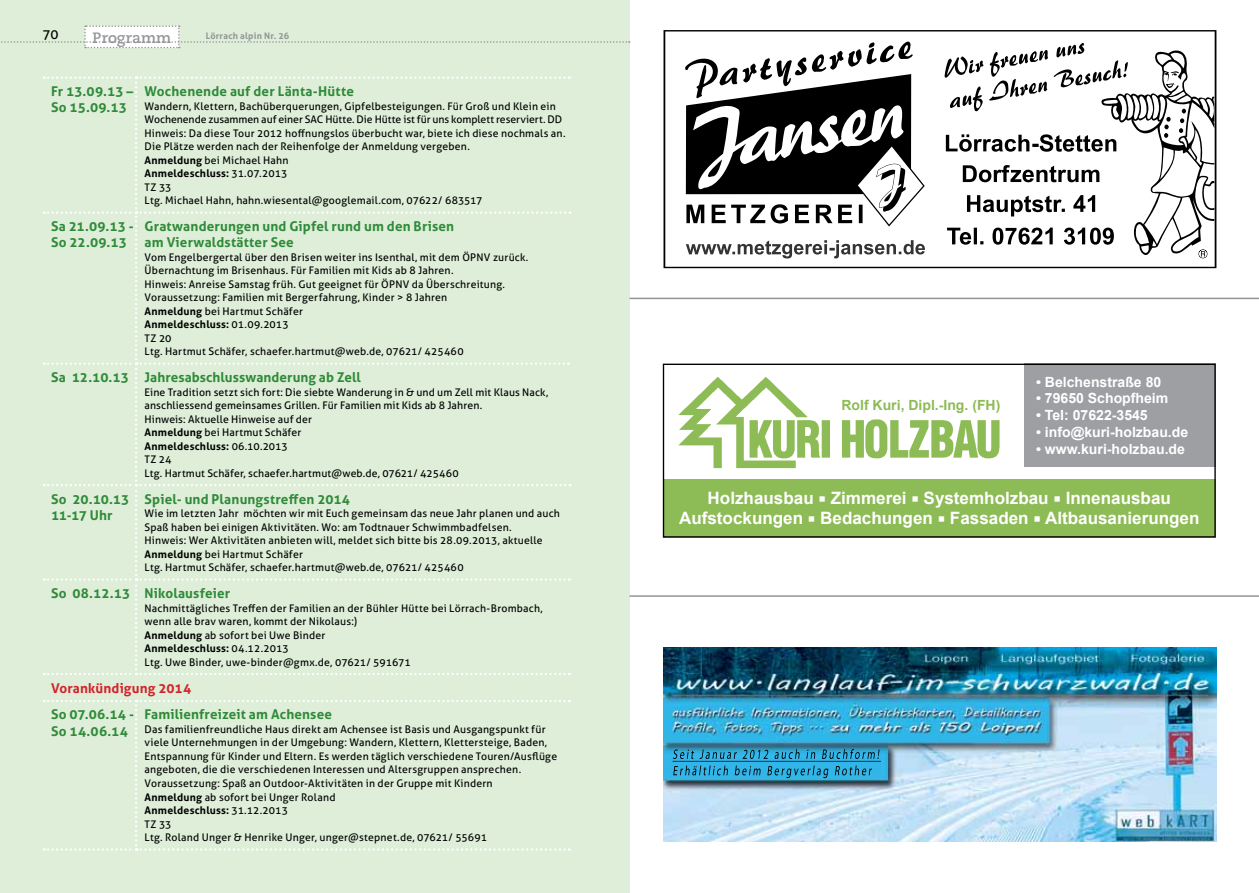
<style>
.page{position:relative;width:1259px;height:893px;background:#fff}
.page>*{position:absolute;margin:0;border:0;box-sizing:border-box;transform-origin:0 0}
.t1{font:700 17.1px/20.4px "Arial";color:#fff;text-align:center}
.t2{font:700 15px "Caecilia LT Std";color:#939598}
.t3{font:700 14.1px "Arial";color:#fff}
.t4{font:700 13.95px "Arial";color:#8dbb55}
.t5{font:700 13.5px/16px "Aller";letter-spacing:.01em;color:#2f8a39}
.t6{font:700 13.5px "Aller";letter-spacing:.01em;color:#d2232a}
.t7{font:13.5px "Aller";color:#000}
.t8{font:10.5px/13.5px "Aller";letter-spacing:.02em;color:#000}
.t9{font:700 9px "Aller";letter-spacing:.025em;color:#939598}
.s1{font-weight:700}
</style>
<div class="page">
<div style="left:0;top:0;width:629px;height:893px;background:#deeed8"></div>
<img style="left:678px;top:377px;width:322px;height:92px">
<div style="left:663px;top:479px;width:552px;height:59px;background:#8dbb55"></div>
<div style="left:1024px;top:364px;width:191px;height:103px;background:#9d9fa2"></div>
<div style="left:663px;top:364px;width:552px;height:174px;border:1px solid #000"></div>
<hr style="left:629px;top:298px;width:630px;height:1px;background:#939598">
<svg style="left:44px;top:77px;width:526px;height:598px"></svg>
<svg style="left:44px;top:700px;width:526px;height:151px"></svg>
<hr style="left:629px;top:595px;width:630px;height:2px;background:#939598">
<img style="left:663px;top:648px;width:553px;height:194px">
<img style="left:673px;top:749px;width:206px;height:10px">
<img style="left:673px;top:765px;width:186px;height:10px">
<svg style="left:1px;top:26px;width:629px;height:22px"></svg>
<svg style="left:663px;top:30px;width:553px;height:238px"></svg>
<svg style="left:944px;top:43px;width:270px;height:215px"></svg>
<p class="t7" style="left:43px;top:26px;width:18px">70</p>
<h2 class="t2" style="left:93px;top:29px;width:80px">Programm</h2>
<p class="t9" style="left:206px;top:30px;width:85px">Lörrach alpin Nr. 26</p>
<p class="t5" style="left:51px;top:83px;width:84px">Fr 13.09.13 –<br>So 15.09.13</p>
<p class="t5" style="left:145px;top:83px;width:211px">Wochenende auf der Länta-Hütte</p>
<p class="t8" style="left:145px;top:99px;width:422px">Wandern, Klettern, Bachüberquerungen, Gipfelbesteigungen. Für Groß und Klein ein Wochenende zusammen auf einer SAC Hütte. Die Hütte ist für uns komplett reserviert. DD Hinweis: Da diese Tour 2012 hoffnungslos überbucht war, biete ich diese nochmals an.<br>Die Plätze werden nach der Reihenfolge der Anmeldung vergeben.<br><span class="s1">Anmeldung</span> bei Michael Hahn<br><span class="s1">Anmeldeschluss:</span> 31.07.2013<br>TZ 33<br>Ltg. Michael Hahn, hahn.wiesental@googlemail.com, 07622/ 683517</p>
<p class="t5" style="left:51px;top:218px;width:84px">Sa 21.09.13 -<br>So 22.09.13</p>
<p class="t5" style="left:145px;top:218px;width:311px">Gratwanderungen und Gipfel rund um den Brisen am Vierwaldstätter See</p>
<p class="t8" style="left:145px;top:250px;width:385px">Vom Engelbergertal über den Brisen weiter ins Isenthal, mit dem ÖPNV zurück.<br>Übernachtung im Brisenhaus. Für Familien mit Kids ab 8 Jahren.<br>Hinweis: Anreise Samstag früh. Gut geeignet für ÖPNV da Überschreitung.<br>Voraussetzung: Familien mit Bergerfahrung, Kinder &gt; 8 Jahren<br><span class="s1">Anmeldung</span> bei Hartmut Schäfer<br><span class="s1">Anmeldeschluss:</span> 01.09.2013<br>TZ 20<br>Ltg. Hartmut Schäfer, schaefer.hartmut@web.de, 07621/ 425460</p>
<p class="t5" style="left:51px;top:369px;width:311px">Sa 12.10.13 Jahresabschlusswanderung ab Zell</p>
<p class="t8" style="left:145px;top:385px;width:405px">Eine Tradition setzt sich fort: Die siebte Wanderung in &amp; und um Zell mit Klaus Nack, anschliessend gemeinsames Grillen. Für Familien mit Kids ab 8 Jahren.<br>Hinweis: Aktuelle Hinweise auf der<br><span class="s1">Anmeldung</span> bei Hartmut Schäfer<br><span class="s1">Anmeldeschluss:</span> 06.10.2013<br>TZ 24<br>Ltg. Hartmut Schäfer, schaefer.hartmut@web.de, 07621/ 425460</p>
<p class="t5" style="left:51px;top:491px;width:80px">So 20.10.13<br>11-17 Uhr</p>
<p class="t5" style="left:145px;top:491px;width:207px">Spiel- und Planungstreffen 2014</p>
<p class="t8" style="left:145px;top:507px;width:417px">Wie im letzten Jahr möchten wir mit Euch gemeinsam das neue Jahr planen und auch Spaß haben bei einigen Aktivitäten. Wo: am Todtnauer Schwimmbadfelsen.<br>Hinweis: Wer Aktivitäten anbieten will, meldet sich bitte bis 28.09.2013, aktuelle <span class="s1">Anmeldung</span> bei Hartmut Schäfer<br>Ltg. Hartmut Schäfer, schaefer.hartmut@web.de, 07621/ 425460</p>
<p class="t5" style="left:51px;top:585px;width:181px">So 08.12.13 Nikolausfeier</p>
<p class="t8" style="left:145px;top:601px;width:400px">Nachmittägliches Treffen der Familien an der Bühler Hütte bei Lörrach-Brombach, wenn alle brav waren, kommt der Nikolaus:)<br><span class="s1">Anmeldung</span> ab sofort bei Uwe Binder<br><span class="s1">Anmeldeschluss:</span> 04.12.2013<br>Ltg. Uwe Binder, uwe-binder@gmx.de, 07621/ 591671</p>
<p class="t6" style="left:51px;top:679px;width:142px">Vorankündigung 2014</p>
<p class="t5" style="left:51px;top:707px;width:84px">So 07.06.14 -<br>So 14.06.14</p>
<p class="t5" style="left:145px;top:707px;width:189px">Familienfreizeit am Achensee</p>
<p class="t8" style="left:145px;top:722px;width:414px">Das familienfreundliche Haus direkt am Achensee ist Basis und Ausgangspunkt für viele Unternehmungen in der Umgebung: Wandern, Klettern, Klettersteige, Baden, Entspannung für Kinder und Eltern. Es werden täglich verschiedene Touren/Ausflüge angeboten, die die verschiedenen Interessen und Altersgruppen ansprechen.<br>Voraussetzung: Spaß an Outdoor-Aktivitäten in der Gruppe mit Kindern<br><span class="s1">Anmeldung</span> ab sofort bei Unger Roland<br><span class="s1">Anmeldeschluss:</span> 31.12.2013<br>TZ 33<br>Ltg. Roland Unger &amp; Henrike Unger, unger@stepnet.de, 07621/ 55691</p>
<h3 class="t4" style="left:841px;top:396px;width:160px">Rolf Kuri, Dipl.-Ing. (FH)</h3>
<h3 class="t3" style="left:1036px;top:372px;width:127px">• Belchenstraße 80</h3>
<h3 class="t3" style="left:1036px;top:389px;width:134px">• 79650 Schopfheim</h3>
<h3 class="t3" style="left:1036px;top:406px;width:113px">• Tel: 07622-3545</h3>
<h3 class="t3" style="left:1036px;top:423px;width:154px">• info@kuri-holzbau.de</h3>
<h3 class="t3" style="left:1036px;top:440px;width:150px">• www.kuri-holzbau.de</h3>
<h1 class="t1" style="left:679px;top:488px;width:522px">Holzhausbau ○ Zimmerei ○ Systemholzbau ○ Innenausbau<br>Aufstockungen ○ Bedachungen ○ Fassaden ○ Altbausanierungen</h1>
</div>
